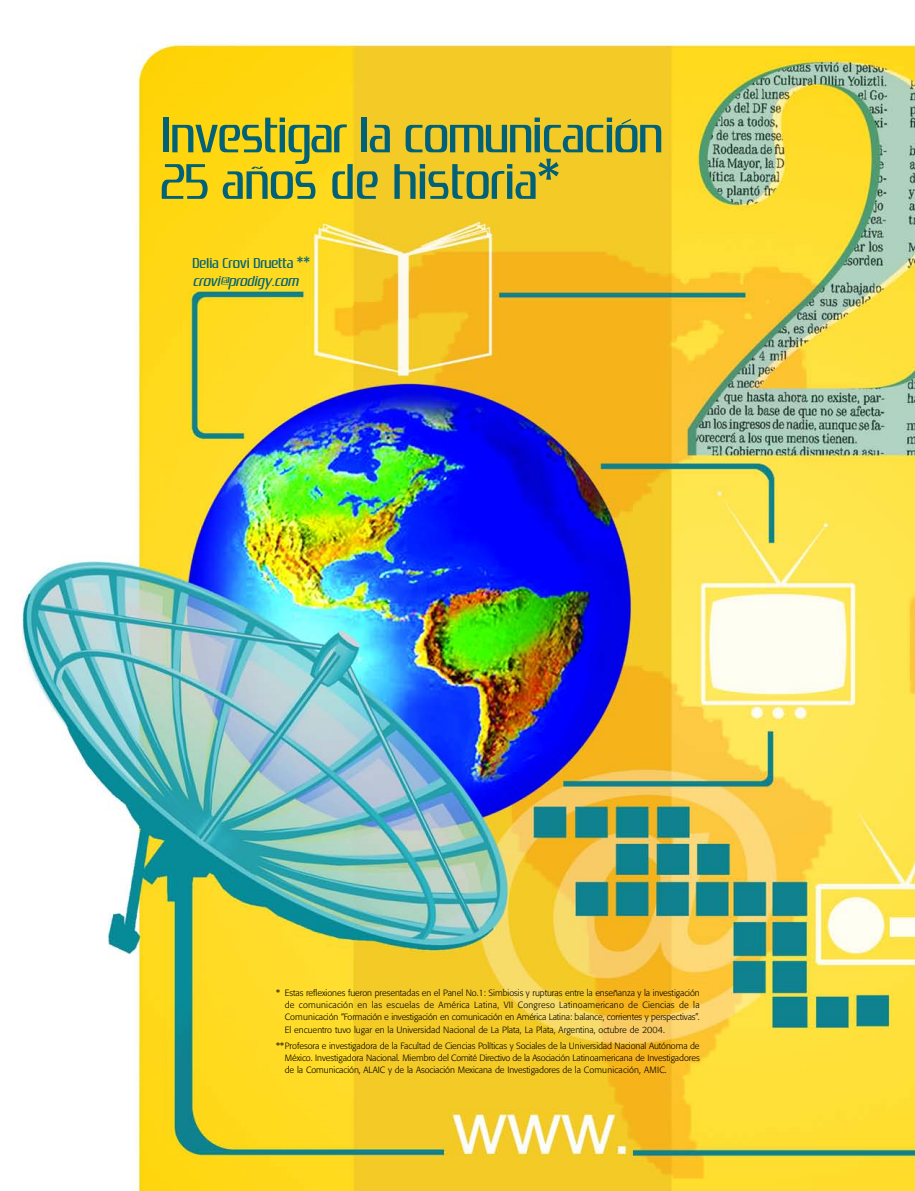
<style>
.page{position:relative;width:915px;height:1191px;background:#fff}
.page>*{position:absolute;margin:0;border:0;box-sizing:border-box;transform-origin:0 0}
.t1{font:52.5px/46.5px "Zrnic";letter-spacing:-.015em;color:#006178}
.t2{font:15px/18px "Zrnic";color:#006178}
.t3{font:300 9px/12px "Formata";color:#000;text-align:justify}
.s1{font-family:"Formata"}
.s2{font-style:italic}
.s3{font-style:italic;font-size:16.5px}
</style>
<div class="page">
<img style="left:22px;top:39px;width:892px;height:1152px">
<h1 class="t1" style="left:160px;top:114px;width:504px">Investigar la comunicación<br>25 años de historia<span class="s1">*</span></h1>
<h2 class="t2" style="left:192px;top:256px;width:119px">Delia Crovi Druetta <span class="s1">** </span><span class="s2">crovi</span><span class="s3">@</span><span class="s2">prodigy.com</span></h2>
<p class="t3" style="left:285px;top:988px;width:416px;text-indent:-9px">* Estas reflexiones fueron presentadas en el Panel No.1: Simbiosis y rupturas entre la enseñanza y la investigación de comunicación en las escuelas de América Latina, VII Congreso Latinoamericano de Ciencias de la Comunicación “Formación e investigación en comunicación en América Latina: balance, corrientes y perspectivas”.<br>El encuentro tuvo lugar en la Universidad Nacional de La Plata, La Plata, Argentina, octubre de 2004.</p>
<p class="t3" style="left:285px;top:1040px;width:416px;text-indent:-9px">**Profesora e investigadora de la Facultad de Ciencias Políticas y Sociales de la Universidad Nacional Autónoma de México. Investigadora Nacional. Miembro del Comité Directivo de la Asociación Latinoamericana de Investigadores de la Comunicación, ALAIC y de la Asociación Mexicana de Investigadores de la Comunicación, AMIC.</p>
</div>
